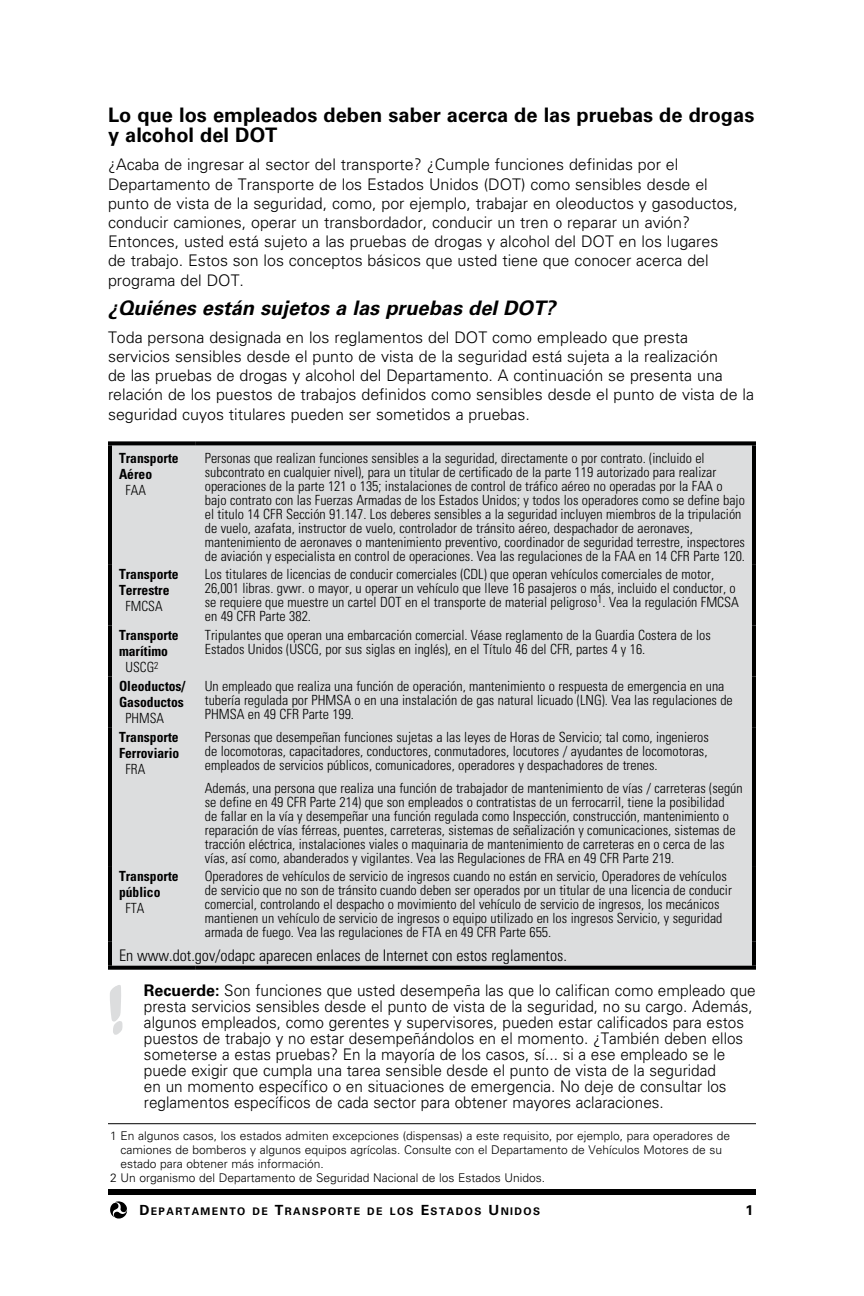
<style>
.page{position:relative;width:864px;height:1296px;background:#fff}
.page>*{position:absolute;margin:0;border:0;box-sizing:border-box;transform-origin:0 0}
.t1{font:700 20px/20px "Univers LT Std";color:#000}
.t2{font:italic 700 20px "Univers LT Std";color:#000}
.t3{font:300 16px/19.2px "Univers LT Std";color:#000}
.t4{font:300 16px/16px "Univers LT Std";color:#000;scale:.96 1}
.t5{font:300 condensed 16px "Univers LT Std";color:#000}
.t6{font:300 condensed 14px/14px "Univers LT Std";color:#000}
.t7{font:700 condensed 14px/16px "Univers LT Std";color:#000}
.t8{font:700 14px "Univers LT Std";color:#000}
.t9{font:300 12px/14px "Univers LT Std";color:#000}
.t10{font:700 10.4px "Univers LT Std";letter-spacing:.135em;color:#000}
.s1{font-weight:700}
.s2{font-size:14px}
</style>
<div class="page">
<div style="left:108px;top:1189px;width:648px;height:6px;background:#000"></div>
<svg style="left:110px;top:1201px;width:18px;height:18px"></svg>
<div style="left:112px;top:445px;width:640px;height:521px;background:#dcddde"></div>
<svg style="left:108px;top:441px;width:88px;height:4px"></svg>
<hr style="left:108px;top:445px;width:4px;height:120px;background:#000">
<svg style="left:196px;top:441px;width:560px;height:4px;background:#181818"></svg>
<hr style="left:752px;top:445px;width:4px;height:120px;background:#000">
<hr style="left:108px;top:565px;width:4px;height:61px;background:#000">
<hr style="left:752px;top:565px;width:4px;height:61px;background:#000">
<hr style="left:108px;top:626px;width:4px;height:50px;background:#000">
<hr style="left:752px;top:626px;width:4px;height:50px;background:#000">
<hr style="left:108px;top:676px;width:4px;height:51px;background:#000">
<hr style="left:752px;top:676px;width:4px;height:51px;background:#000">
<hr style="left:108px;top:727px;width:4px;height:140px;background:#000">
<hr style="left:752px;top:727px;width:4px;height:140px;background:#000">
<hr style="left:108px;top:867px;width:4px;height:75px;background:#000">
<hr style="left:752px;top:867px;width:4px;height:75px;background:#000">
<hr style="left:108px;top:942px;width:4px;height:24px;background:#000">
<hr style="left:752px;top:942px;width:4px;height:24px;background:#000">
<svg style="left:108px;top:966px;width:88px;height:4px"></svg>
<svg style="left:196px;top:966px;width:560px;height:4px;background:#121212"></svg>
<hr style="left:108px;top:1123px;width:648px;height:1px;background:#000">
<svg style="left:110px;top:985px;width:13px;height:50px"></svg>
<h2 class="t1" style="left:108px;top:106px;width:648px">Lo que los empleados deben saber acerca de las pruebas de drogas y alcohol del DOT</h2>
<p class="t3" style="left:108px;top:155px;width:632px">¿Acaba de ingresar al sector del transporte? ¿Cumple funciones definidas por el Departamento de Transporte de los Estados Unidos (DOT) como sensibles desde el punto de vista de la seguridad, como, por ejemplo, trabajar en oleoductos y gasoductos, conducir camiones, operar un transbordador, conducir un tren o reparar un avión?<br>Entonces, usted está sujeto a las pruebas de drogas y alcohol del DOT en los lugares de trabajo. Estos son los conceptos básicos que usted tiene que conocer acerca del programa del DOT.</p>
<h3 class="t2" style="left:108px;top:296px;width:449px">¿Quiénes están sujetos a las pruebas del DOT?</h3>
<p class="t3" style="left:108px;top:327px;width:648px">Toda persona designada en los reglamentos del DOT como empleado que presta servicios sensibles desde el punto de vista de la seguridad está sujeta a la realización<br>de las pruebas de drogas y alcohol del Departamento. A continuación se presenta una relación de los puestos de trabajos definidos como sensibles desde el punto de vista de la seguridad cuyos titulares pueden ser sometidos a pruebas.</p>
<p class="t7" style="left:119px;top:449px;width:61px">Transporte</p>
<p class="t7" style="left:119px;top:465px;width:35px">Aéreo</p>
<p class="t6" style="left:126px;top:483px;width:22px">FAA</p>
<p class="t6" style="left:205px;top:451px;width:542px">Personas que realizan funciones sensibles a la seguridad, directamente o por contrato. (incluido el subcontrato en cualquier nivel), para un titular de certificado de la parte 119 autorizado para realizar operaciones de la parte 121 o 135; instalaciones de control de tráfico aéreo no operadas por la FAA o bajo contrato con las Fuerzas Armadas de los Estados Unidos; y todos los operadores como se define bajo el titulo 14 CFR Sección 91.147. Los deberes sensibles a la seguridad incluyen miembros de la tripulación de vuelo, azafata, instructor de vuelo, controlador de tránsito aéreo, despachador de aeronaves, mantenimiento de aeronaves o mantenimiento preventivo, coordinador de seguridad terrestre, inspectores de aviación y especialista en control de operaciones. Vea las regulaciones de la FAA en 14 CFR Parte 120.</p>
<p class="t7" style="left:119px;top:566px;width:61px">Transporte</p>
<p class="t7" style="left:119px;top:582px;width:52px">Terrestre</p>
<p class="t6" style="left:126px;top:599px;width:38px">FMCSA</p>
<p class="t7" style="left:119px;top:627px;width:61px">Transporte marítimo</p>
<p class="t6" style="left:126px;top:660px;width:34px">USCG<sup>2</sup></p>
<p class="t7" style="left:119px;top:678px;width:68px">Oleoductos/<br>Gasoductos</p>
<p class="t6" style="left:126px;top:711px;width:40px">PHMSA</p>
<p class="t7" style="left:119px;top:729px;width:62px">Transporte<br>Ferroviario</p>
<p class="t6" style="left:126px;top:762px;width:21px">FRA</p>
<p class="t6" style="left:205px;top:567px;width:536px">Los titulares de licencias de conducir comerciales (CDL) que operan vehículos comerciales de motor, 26,001 libras. gvwr. o mayor, u operar un vehículo que lleve 16 pasajeros o más, incluido el conductor, o se requiere que muestre un cartel DOT en el transporte de material peligroso<sup>1</sup>. Vea la regulación FMCSA en 49 CFR Parte 382.</p>
<p class="t6" style="left:205px;top:628px;width:508px">Tripulantes que operan una embarcación comercial. Véase reglamento de la Guardia Costera de los<br>Estados Unidos (USCG, por sus siglas en inglés), en el Título 46 del CFR, partes 4 y 16.</p>
<p class="t6" style="left:205px;top:679px;width:530px">Un empleado que realiza una función de operación, mantenimiento o respuesta de emergencia en una tubería regulada por PHMSA o en una instalación de gas natural licuado (LNG). Vea las regulaciones de<br>PHMSA en 49 CFR Parte 199.</p>
<p class="t6" style="left:205px;top:730px;width:506px;text-align:justify">Personas que desempeñan funciones sujetas a las leyes de Horas de Servicio; tal como, ingenieros de locomotoras, capacitadores, conductores, conmutadores, locutores / ayudantes de locomotoras, empleados de servicios públicos, comunicadores, operadores y despachadores de trenes.</p>
<p class="t6" style="left:205px;top:781px;width:539px">Además, una persona que realiza una función de trabajador de mantenimiento de vías / carreteras (según se define en 49 CFR Parte 214) que son empleados o contratistas de un ferrocarril, tiene la posibilidad<br>de fallar en la vía y desempeñar una función regulada como Inspección, construcción, mantenimiento o reparación de vías férreas, puentes, carreteras, sistemas de señalización y comunicaciones, sistemas de tracción eléctrica, instalaciones viales o maquinaria de mantenimiento de carreteras en o cerca de las vías, así como, abanderados y vigilantes. Vea las Regulaciones de FRA en 49 CFR Parte 219.</p>
<p class="t6" style="left:205px;top:869px;width:529px">Operadores de vehículos de servicio de ingresos cuando no están en servicio, Operadores de vehículos de servicio que no son de tránsito cuando deben ser operados por un titular de una licencia de conducir comercial, controlando el despacho o movimiento del vehículo de servicio de ingresos, los mecánicos mantienen un vehículo de servicio de ingresos o equipo utilizado en los ingresos Servicio, y seguridad armada de fuego. Vea las regulaciones de FTA en 49 CFR Parte 655.</p>
<p class="t5" style="left:119px;top:945px;width:449px">En www.dot.gov/odapc aparecen enlaces de Internet con estos reglamentos.</p>
<p class="t4" style="left:144px;top:982px;width:639px"><span class="s1">Recuerde:</span> Son funciones que usted desempeña las que lo califican como empleado que presta servicios sensibles desde el punto de vista de la seguridad, no su cargo. Además, algunos empleados, como gerentes y supervisores, pueden estar calificados para estos puestos de trabajo y no estar desempeñándolos en el momento. ¿También deben ellos someterse a estas pruebas? En la mayoría de los casos, sí... si a ese empleado se le puede exigir que cumpla una tarea sensible desde el punto de vista de la seguridad<br>en un momento específico o en situaciones de emergencia. No deje de consultar los reglamentos específicos de cada sector para obtener mayores aclaraciones.</p>
<p class="t9" style="left:120px;top:1128px;width:611px;text-indent:-10px">1 En algunos casos, los estados admiten excepciones (dispensas) a este requisito, por ejemplo, para operadores de camiones de bomberos y algunos equipos agrícolas. Consulte con el Departamento de Vehículos Motores de su estado para obtener más información.</p>
<p class="t9" style="left:110px;top:1170px;width:437px">2 Un organismo del Departamento de Seguridad Nacional de los Estados Unidos.</p>
<p class="t7" style="left:119px;top:868px;width:61px">Transporte público</p>
<p class="t6" style="left:126px;top:901px;width:20px">FTA</p>
<p class="t10" style="left:139px;top:1205px;width:402px"><span class="s2">D</span>EPARTAMENTO DE <span class="s2">T</span>RANSPORTE DE LOS <span class="s2">E</span>STADOS <span class="s2">U</span>NIDOS</p>
<p class="t8" style="left:746px;top:1202px;width:9px">1</p>
</div>
